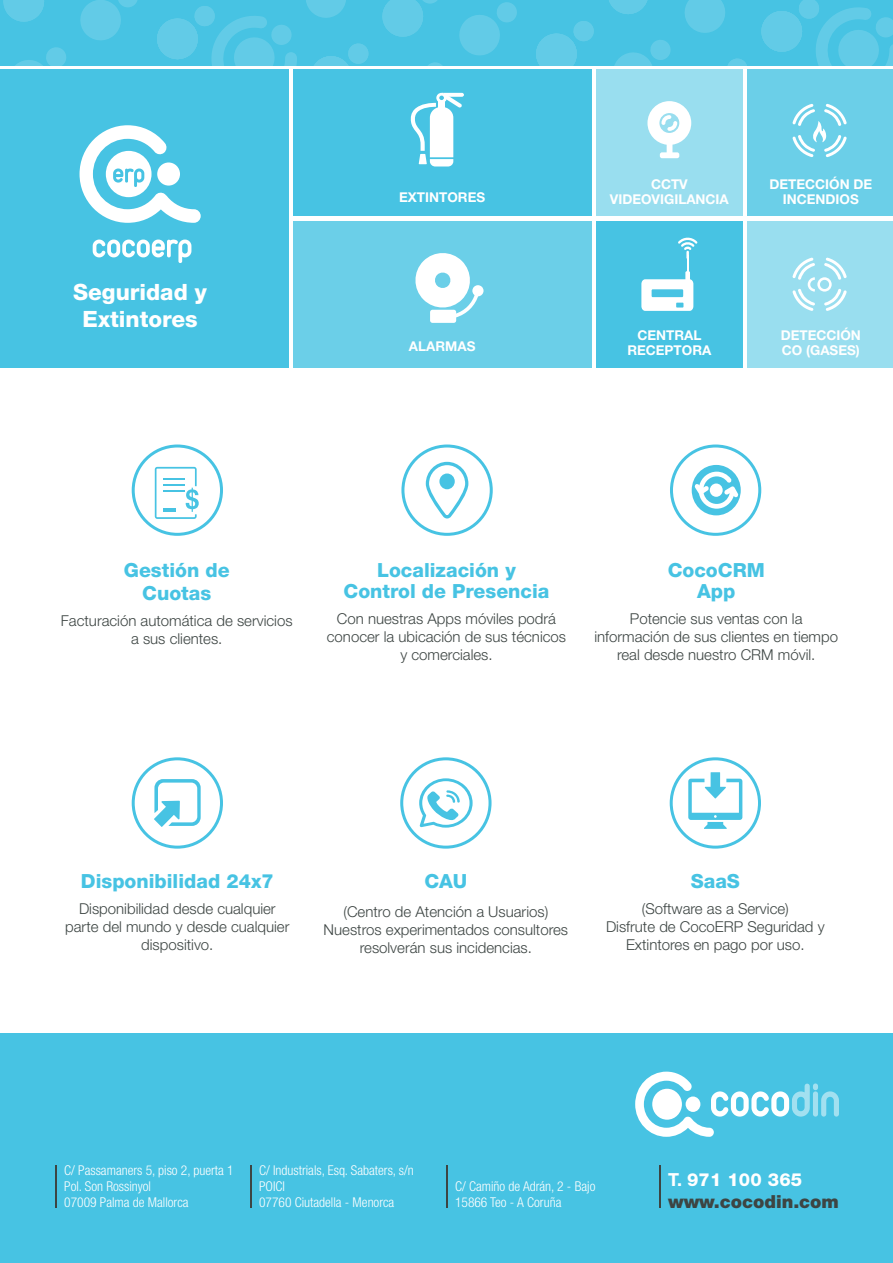
<style>
.page{position:relative;width:893px;height:1263px;background:#fff}
.page>*{position:absolute;margin:0;border:0;box-sizing:border-box;transform-origin:0 0}
.t1{font:800 22.5px/27px "Helvetica Neue LT Std";color:#fff;text-align:center}
.t2{font:800 19.5px/23.4px "Helvetica Neue LT Std";color:#47c3e3;text-align:center}
.t3{font:900 18px "Helvetica Neue LT Std";color:#3d4543}
.t4{font:800 18px "Helvetica Neue LT Std";letter-spacing:.01em;color:#fff}
.t5{font:300 15px/18px "Helvetica Neue LT Std";color:#3d4543;text-align:center}
.t6{font:300 condensed 13.5px/16.2px "Helvetica Neue LT Std";color:#fff}
.t7{font:700 13.5px/15px "Helvetica Neue LT Std";color:#fff;text-align:center}
.s1{font-weight:700}
</style>
<div class="page">
<div style="left:0;top:1033px;width:893px;height:230px;background:#47c3e3"></div>
<hr style="left:250px;top:1165px;width:2px;height:43px;background:#3d4543">
<hr style="left:446px;top:1165px;width:1px;height:43px;background:#3d4543">
<hr style="left:55px;top:1165px;width:2px;height:43px;background:#3d4543">
<hr style="left:659px;top:1165px;width:2px;height:43px;background:#3d4543">
<svg style="left:635px;top:1071px;width:204px;height:66px"></svg>
<div style="left:0;top:0;width:893px;height:65px;background:#47c3e3"></div>
<svg style="left:685px;top:0;width:40px;height:33px"></svg>
<svg style="left:728px;top:58px;width:19px;height:7px"></svg>
<svg style="left:615px;top:40px;width:56px;height:25px"></svg>
<svg style="left:609px;top:0;width:39px;height:14px"></svg>
<svg style="left:459px;top:2px;width:58px;height:54px"></svg>
<svg style="left:536px;top:21px;width:58px;height:44px"></svg>
<svg style="left:306px;top:0;width:40px;height:18px"></svg>
<svg style="left:429px;top:62px;width:12px;height:3px"></svg>
<svg style="left:382px;top:0;width:55px;height:37px"></svg>
<svg style="left:314px;top:43px;width:55px;height:22px"></svg>
<svg style="left:80px;top:0;width:57px;height:40px"></svg>
<svg style="left:122px;top:65px;width:22px;height:1px"></svg>
<svg style="left:16px;top:47px;width:50px;height:18px"></svg>
<svg style="left:3px;top:0;width:41px;height:22px"></svg>
<svg style="left:761px;top:0;width:132px;height:65px"></svg>
<svg style="left:157px;top:6px;width:140px;height:59px"></svg>
<div style="left:132px;top:444px;width:91px;height:92px;border:3px solid #47c3e3;border-radius:50%"></div>
<div style="left:401px;top:444px;width:92px;height:92px;border:3px solid #47c3e3;border-radius:50%"></div>
<div style="left:670px;top:444px;width:91px;height:92px;border:3px solid #47c3e3;border-radius:50%"></div>
<div style="left:132px;top:757px;width:91px;height:92px;border:3px solid #47c3e3;border-radius:50%"></div>
<svg style="left:154px;top:779px;width:47px;height:47px"></svg>
<div style="left:670px;top:757px;width:91px;height:92px;border:3px solid #47c3e3;border-radius:50%"></div>
<div style="left:711px;top:772px;width:9px;height:18px;background:#47c3e3"></div>
<svg style="left:688px;top:779px;width:54px;height:50px"></svg>
<div style="left:400px;top:757px;width:91px;height:92px;border:3px solid #47c3e3;border-radius:50%"></div>
<svg style="left:419px;top:778px;width:54px;height:50px"></svg>
<svg style="left:155px;top:467px;width:44px;height:52px"></svg>
<svg style="left:426px;top:462px;width:42px;height:56px"></svg>
<div style="left:439px;top:473px;width:16px;height:16px;background:#47c3e3;border-radius:50%"></div>
<svg style="left:692px;top:465px;width:49px;height:50px"></svg>
<div style="left:293px;top:69px;width:298px;height:146px;background:#47c3e3"></div>
<div style="left:293px;top:221px;width:298px;height:146px;background:#6bcfe8"></div>
<div style="left:596px;top:69px;width:147px;height:146px;background:#99deef"></div>
<div style="left:596px;top:221px;width:147px;height:146px;background:#47c3e3"></div>
<div style="left:747px;top:69px;width:146px;height:146px;background:#6bcfe8"></div>
<div style="left:747px;top:221px;width:146px;height:146px;background:#99deef"></div>
<svg style="left:410px;top:93px;width:54px;height:73px"></svg>
<div style="left:0;top:69px;width:288px;height:298px;background:#47c3e3"></div>
<svg style="left:647px;top:101px;width:44px;height:57px"></svg>
<svg style="left:641px;top:237px;width:56px;height:74px"></svg>
<svg style="left:792px;top:257px;width:55px;height:54px"></svg>
<svg style="left:792px;top:104px;width:55px;height:53px"></svg>
<div style="left:430px;top:310px;width:26px;height:13px;background:#fff;border-radius:2px"></div>
<svg style="left:415px;top:253px;width:64px;height:65px"></svg>
<div style="left:472px;top:285px;width:11px;height:11px;background:#fff;border-radius:50%"></div>
<svg style="left:93px;top:240px;width:98px;height:23px"></svg>
<svg style="left:80px;top:125px;width:121px;height:98px"></svg>
<p class="t1" style="left:73px;top:278px;width:135px">Seguridad y<br>Extintores</p>
<p class="t7" style="left:399px;top:189px;width:87px">EXTINTORES</p>
<p class="t7" style="left:409px;top:338px;width:68px">ALARMAS</p>
<p class="t7" style="left:610px;top:176px;width:120px">CCTV<br>VIDEOVIGILANCIA</p>
<p class="t7" style="left:769px;top:176px;width:104px">DETECCIÓN DE<br>INCENDIOS</p>
<p class="t7" style="left:627px;top:328px;width:85px">CENTRAL<br>RECEPTORA</p>
<p class="t7" style="left:781px;top:328px;width:82px;text-align:left">DETECCIÓN<br>CO (GASES)</p>
<p class="t2" style="left:124px;top:558px;width:107px">Gestión de<br>Cuotas</p>
<p class="t5" style="left:61px;top:612px;width:233px">Facturación automática de servicios a sus clientes.</p>
<p class="t2" style="left:377px;top:558px;width:140px">Localización y</p>
<p class="t2" style="left:344px;top:579px;width:207px">Control de Presencia</p>
<p class="t5" style="left:327px;top:609px;width:241px">Con nuestras Apps móviles podrá conocer la ubicación de sus técnicos y comerciales.</p>
<p class="t2" style="left:668px;top:559px;width:99px;line-height:21px">CocoCRM<br>App</p>
<p class="t5" style="left:594px;top:609px;width:245px">Potencie sus ventas con la información de sus clientes en tiempo real desde nuestro CRM móvil.</p>
<p class="t2" style="left:81px;top:869px;width:194px">Disponibilidad 24x7</p>
<p class="t5" style="left:65px;top:899px;width:226px">Disponibilidad desde cualquier parte del mundo y desde cualquier dispositivo.</p>
<p class="t2" style="left:424px;top:869px;width:44px">CAU</p>
<p class="t5" style="left:324px;top:902px;width:246px">(Centro de Atención a Usuarios)<br>Nuestros experimentados consultores resolverán sus incidencias.</p>
<p class="t2" style="left:691px;top:869px;width:51px">SaaS</p>
<p class="t5" style="left:606px;top:899px;width:220px">(Software as a Service)<br>Disfrute de CocoERP Seguridad y<br>Extintores en pago por uso.</p>
<p class="t6" style="left:64px;top:1162px;width:171px">C/ Passamaners 5, piso 2, puerta 1</p>
<p class="t6" style="left:64px;top:1178px;width:88px">Pol. Son Rossinyol</p>
<p class="t6" style="left:64px;top:1194px;width:126px">07009 Palma de Mallorca</p>
<p class="t6" style="left:259px;top:1162px;width:156px">C/ Industrials, Esq. Sabaters, s/n<br>POICI</p>
<p class="t6" style="left:259px;top:1194px;width:137px">07760 Ciutadella - Menorca</p>
<p class="t6" style="left:455px;top:1178px;width:142px">C/ Camiño de Adrán, 2 - Bajo<br>15866 Teo - A Coruña</p>
<p class="t4" style="left:668px;top:1169px;width:136px"><span class="s1">T.</span> 971 100 365</p>
<p class="t3" style="left:668px;top:1191px;width:172px">www.cocodin.com</p>
</div>
